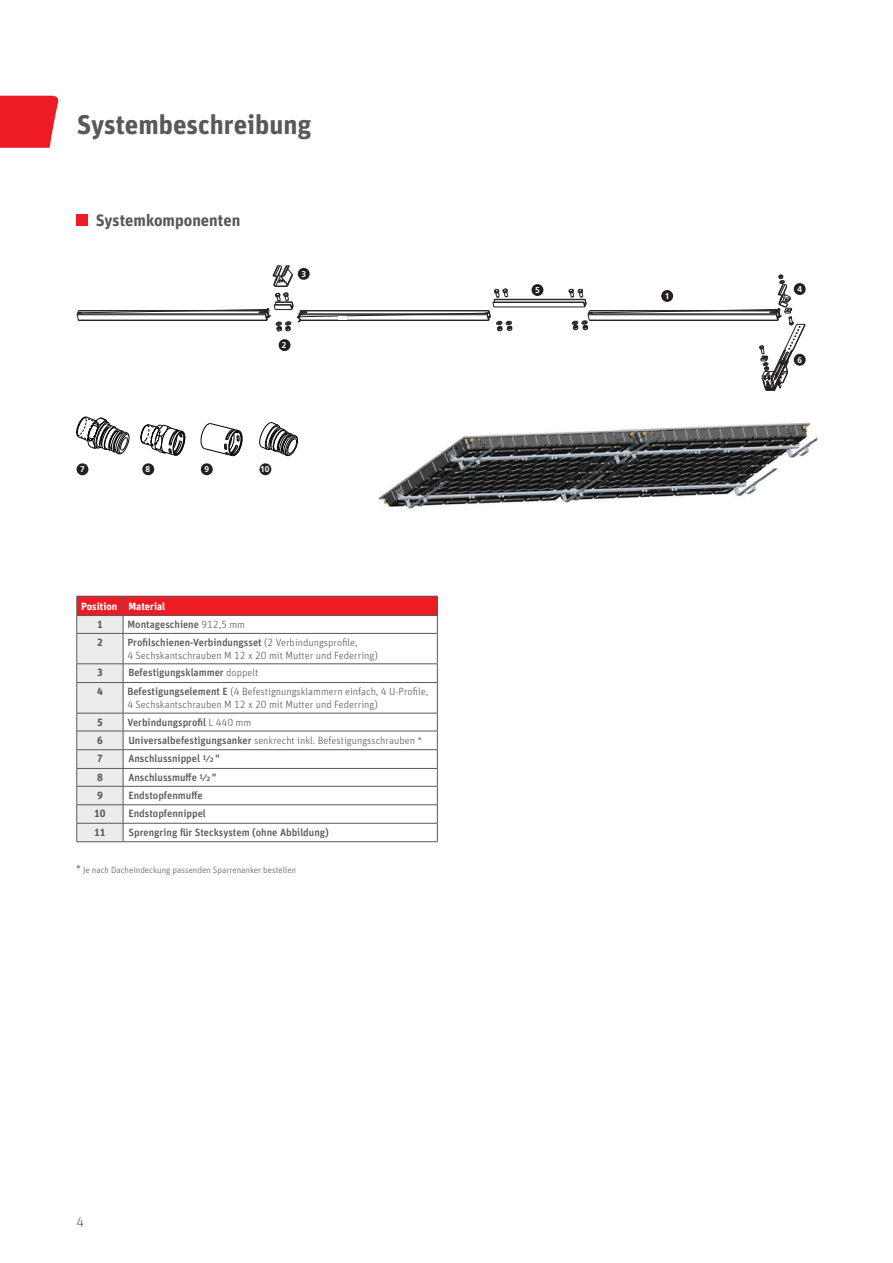
<style>
.page{position:relative;width:893px;height:1263px;background:#fff}
.page>*{position:absolute;margin:0;border:0;box-sizing:border-box;transform-origin:0 0}
.t1{font:700 27px "Unit OT";color:#58595b}
.t2{font:700 16.5px "Unit OT";color:#58595b}
.t3{font:300 13.5px "Unit OT";color:#58595b}
.t4{font:300 10.5px/12.6px "Unit OT";color:#58595b}
.t5{font:500 10.5px "Unit OT";color:#58595b}
.t6{font:700 10.5px "Unit OT";color:#fff}
.t7{font:700 10.5px "Unit OT";color:#58595b}
.t8{font:300 9px "Unit OT";color:#58595b}
.t9{font:700 8.4px "Frutiger LT Com";color:#fff}
.s1{font-weight:300}
.s2{font-weight:500}
.s3{font-size:12px}
</style>
<div class="page">
<svg style="left:0;top:96px;width:59px;height:52px;background:#ee2f37"></svg>
<div style="left:77px;top:596px;width:360px;height:19px;background:#ed1c24"></div>
<svg style="left:124px;top:616px;width:313px;height:225px"></svg>
<hr style="left:123px;top:596px;width:315px;height:1px;background:#58595b">
<hr style="left:123px;top:615px;width:315px;height:1px;background:#58595b">
<svg style="left:437px;top:596px;width:1px;height:37px"></svg>
<hr style="left:123px;top:633px;width:315px;height:1px;background:#58595b">
<hr style="left:437px;top:634px;width:1px;height:30px;background:#58595b">
<hr style="left:123px;top:663px;width:315px;height:1px;background:#58595b">
<svg style="left:437px;top:664px;width:1px;height:18px"></svg>
<hr style="left:123px;top:682px;width:315px;height:1px;background:#58595b">
<hr style="left:437px;top:683px;width:1px;height:30px;background:#58595b">
<hr style="left:123px;top:713px;width:315px;height:1px;background:#58595b">
<hr style="left:123px;top:731px;width:315px;height:1px;background:#58595b">
<hr style="left:123px;top:749px;width:315px;height:1px;background:#58595b">
<hr style="left:123px;top:768px;width:315px;height:1px;background:#58595b">
<hr style="left:123px;top:786px;width:315px;height:1px;background:#58595b">
<hr style="left:123px;top:804px;width:315px;height:1px;background:#58595b">
<hr style="left:123px;top:823px;width:315px;height:1px;background:#58595b">
<svg style="left:77px;top:596px;width:47px;height:245px;background:#e0d2d2"></svg>
<svg style="left:437px;top:713px;width:1px;height:128px"></svg>
<hr style="left:77px;top:841px;width:46px;height:1px;background:#58595b">
<hr style="left:123px;top:841px;width:315px;height:1px;background:#58595b">
<div style="left:77px;top:214px;width:11px;height:12px;background:#ed1c24"></div>
<svg style="left:259px;top:422px;width:39px;height:34px"></svg>
<svg style="left:201px;top:423px;width:42px;height:33px"></svg>
<svg style="left:76px;top:417px;width:53px;height:38px"></svg>
<svg style="left:140px;top:424px;width:46px;height:32px"></svg>
<div style="left:77px;top:463px;width:11px;height:12px;background:#231f20;border-radius:50%"></div>
<div style="left:201px;top:463px;width:12px;height:12px;background:#231f20;border-radius:50%"></div>
<div style="left:531px;top:284px;width:12px;height:12px;background:#231f20;border-radius:50%"></div>
<div style="left:279px;top:339px;width:11px;height:12px;background:#231f20;border-radius:50%"></div>
<div style="left:259px;top:463px;width:12px;height:12px;background:#231f20;border-radius:50%"></div>
<div style="left:142px;top:463px;width:12px;height:12px;background:#231f20;border-radius:50%"></div>
<img style="left:378px;top:422px;width:440px;height:87px">
<hr style="left:494px;top:306px;width:91px;height:1px;background:#231f20">
<hr style="left:493px;top:302px;width:91px;height:1px;background:#231f20">
<hr style="left:494px;top:299px;width:91px;height:1px;background:#231f20">
<svg style="left:568px;top:274px;width:238px;height:117px"></svg>
<svg style="left:76px;top:265px;width:437px;height:67px"></svg>
<h1 class="t1" style="left:77px;top:115px;width:236px">Systembeschreibung</h1>
<h2 class="t2" style="left:96px;top:214px;width:146px">Systemkomponenten</h2>
<p class="t9" style="left:301px;top:270px;width:6px">3</p>
<p class="t9" style="left:282px;top:341px;width:6px">2</p>
<p class="t9" style="left:146px;top:465px;width:6px">8</p>
<p class="t9" style="left:260px;top:465px;width:11px">10</p>
<p class="t9" style="left:80px;top:466px;width:6px">7</p>
<p class="t9" style="left:205px;top:466px;width:6px">9</p>
<p class="t6" style="left:81px;top:602px;width:86px">Position Material</p>
<p class="t7" style="left:97px;top:621px;width:7px">1</p>
<p class="t5" style="left:127px;top:621px;width:119px">Montageschiene <span class="s1">912,5 mm</span></p>
<p class="t7" style="left:97px;top:638px;width:7px">2</p>
<p class="t4" style="left:127px;top:637px;width:252px"><span class="s2">Profilschienen-Verbindungsset</span> (2 Verbindungsprofile,<br>4 Sechskantschrauben M 12 x 20 mit Mutter und Federring)</p>
<p class="t7" style="left:97px;top:669px;width:7px">3</p>
<p class="t5" style="left:128px;top:669px;width:131px">Befestigungsklammer <span class="s1">doppelt</span></p>
<p class="t7" style="left:97px;top:688px;width:7px">4</p>
<p class="t4" style="left:127px;top:686px;width:302px"><span class="s2">Befestigungselement E</span> (4 Befestignungsklammern einfach, 4 U-Profile,<br>4 Sechskantschrauben M 12 x 20 mit Mutter und Federring)</p>
<p class="t7" style="left:97px;top:718px;width:7px">5</p>
<p class="t5" style="left:127px;top:718px;width:125px">Verbindungsprofil <span class="s1">L 440 mm</span></p>
<p class="t7" style="left:97px;top:736px;width:7px">6</p>
<p class="t4" style="left:128px;top:735px;width:295px"><span class="s2">Universalbefestigungsanker</span> senkrecht inkl. Befestigungsschrauben *</p>
<p class="t7" style="left:97px;top:755px;width:7px">7</p>
<p class="t5" style="left:128px;top:755px;width:93px">Anschlussnippel ½"</p>
<p class="t7" style="left:97px;top:773px;width:7px">8</p>
<p class="t5" style="left:128px;top:773px;width:90px">Anschlussmuffe ½"</p>
<p class="t7" style="left:97px;top:791px;width:7px">9</p>
<p class="t5" style="left:128px;top:791px;width:76px">Endstopfenmuffe</p>
<p class="t7" style="left:94px;top:810px;width:13px">10</p>
<p class="t5" style="left:128px;top:810px;width:79px">Endstopfennippel</p>
<p class="t7" style="left:94px;top:828px;width:13px">11</p>
<p class="t5" style="left:128px;top:828px;width:202px">Sprengring für Stecksystem (ohne Abbildung)</p>
<p class="t8" style="left:76px;top:866px;width:222px"><span class="s3">*</span> Je nach Dacheindeckung passenden Sparrenanker bestellen</p>
<p class="t9" style="left:535px;top:287px;width:6px">5</p>
<p class="t9" style="left:665px;top:293px;width:6px">1</p>
<p class="t9" style="left:797px;top:286px;width:6px">4</p>
<p class="t9" style="left:797px;top:356px;width:6px">6</p>
<p class="t3" style="left:77px;top:1217px;width:9px">4</p>
</div>
